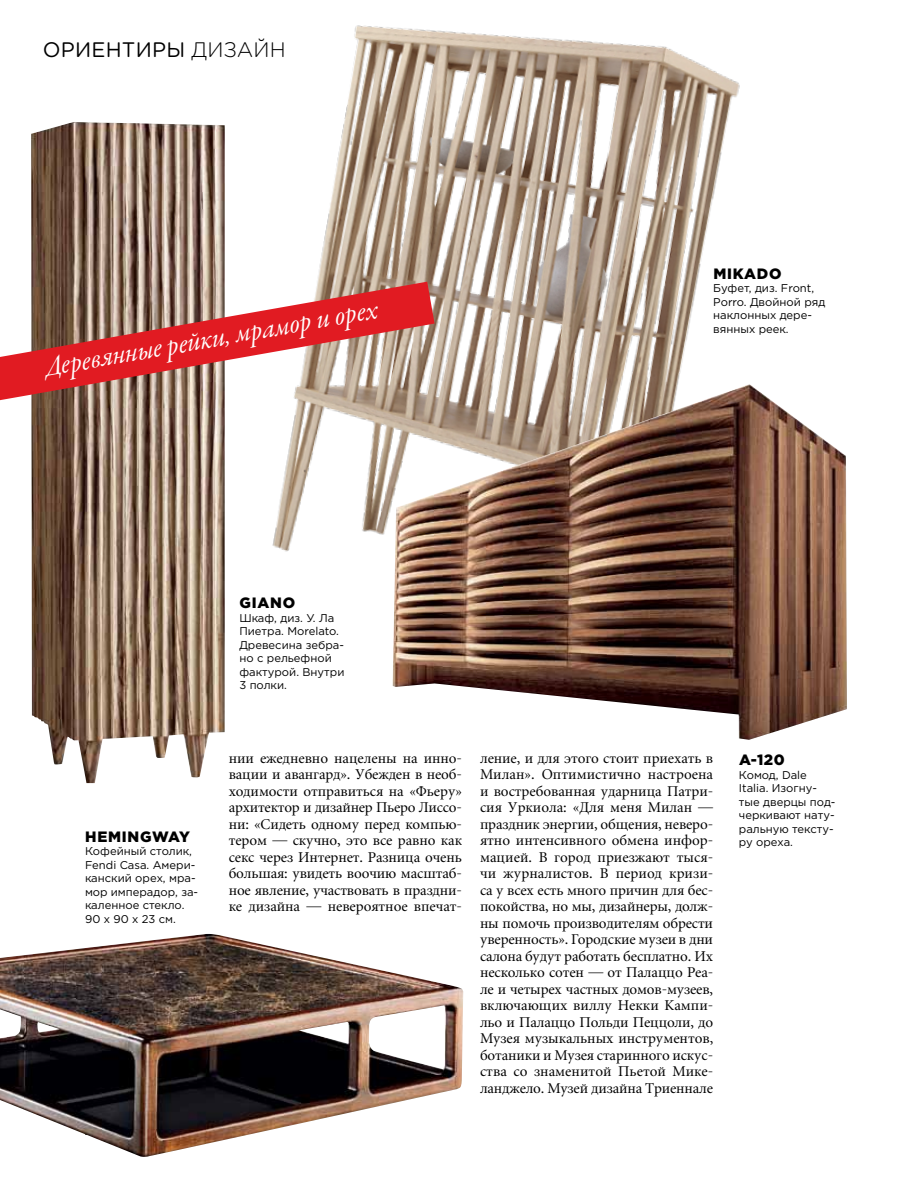
<style>
.page{position:relative;width:906px;height:1178px;background:#fff}
.page>*{position:absolute;margin:0;border:0;box-sizing:border-box;transform-origin:0 0}
.t1{font:28.5px "Garamond Premr Pro It Subh";color:#fff}
.t2{font:21px "Gotham Pro Round";letter-spacing:.01em;color:#000}
.t3{font:900 15px "Gotham Pro";letter-spacing:.05em;color:#000}
.t4{font:14.7px/16.5px "Miniature";letter-spacing:-.01em;color:#000;text-align:justify}
.t5{font:11.25px/13.5px "Gotham Pro";color:#000}
.s1{font-weight:300}
</style>
<div class="page">
<img style="left:272px;top:25px;width:468px;height:527px">
<img style="left:31px;top:122px;width:194px;height:661px">
<img style="left:392px;top:384px;width:455px;height:356px">
<svg style="left:0;top:282px;width:434px;height:118px"></svg>
<img style="left:0;top:934px;width:463px;height:223px">
<h2 class="t2" style="left:43px;top:38px;width:244px">ориентиры <span class="s1">дизайн</span></h2>
<h1 class="t1" style="left:42px;top:351px;width:339px;rotate:-10deg">Деревянные рейки, мрамор и орех</h1>
<p class="t3" style="left:239px;top:594px;width:57px">GIANO</p>
<p class="t5" style="left:239px;top:611px;width:107px">Шкаф, диз. У. Ла<br>Пиетра. Morelato.<br>Древесина зебра&shy;но с рельефной фактурой. Внутри<br>3 полки.</p>
<p class="t3" style="left:713px;top:265px;width:70px">MIKADO</p>
<p class="t5" style="left:713px;top:281px;width:114px">Буфет, диз. Front,<br>Porro. Двойной ряд наклонных дере&shy;вянных реек.</p>
<p class="t3" style="left:85px;top:828px;width:34px">HEMIN</p>
<p class="t3" style="left:140px;top:828px;width:52px">GWAY</p>
<p class="t5" style="left:85px;top:844px;width:115px">Кофейный столик,<br>Fendi Casa. Амери&shy;канский орех, мра&shy;мор имперадор, за&shy;каленное стекло.<br>90 x 90 x 23 см.</p>
<p class="t4" style="left:229px;top:750px;width:235px">нии ежедневно нацелены на инно&shy;вации и авангард». Убежден в необ&shy;ходимости отправиться на «Фьеру» архитектор и дизайнер Пьеро Лиссо&shy;ни: «Сидеть одному перед компью&shy;тером — скучно, это все равно как секс через Интернет. Разница очень большая: увидеть воочию масштаб&shy;ное явление, участвовать в праздни&shy;ке дизайна — невероятное впечат-</p>
<p class="t4" style="left:480px;top:750px;width:235px">ление, и для этого стоит приехать в Милан». Оптимистично настроена и востребованная ударница Патри&shy;сия Уркиола: «Для меня Милан — праздник энергии, общения, неверо&shy;ятно интенсивного обмена инфор&shy;мацией. В город приезжают тыся&shy;чи журналистов. В период кризи&shy;са у всех есть много причин для бес&shy;покойства, но мы, дизайнеры, долж&shy;ны помочь производителям обрести уверенность». Городские музеи в дни салона будут работать бесплатно. Их несколько сотен — от Палаццо Реа&shy;ле и четырех частных домов-музеев, включающих виллу Некки Кампи&shy;льо и Палаццо Польди Пеццоли, до Музея музыкальных инструментов, ботаники и Музея старинного искус&shy;ства со знаменитой Пьетой Мике&shy;ланджело. Музей дизайна Триеннале</p>
<p class="t3" style="left:739px;top:751px;width:47px">A-120</p>
<p class="t5" style="left:739px;top:768px;width:98px">Комод, Dale<br>Italia. Изогну&shy;тые дверцы под&shy;черкивают нату&shy;ральную тексту&shy;ру ореха.</p>
</div>
